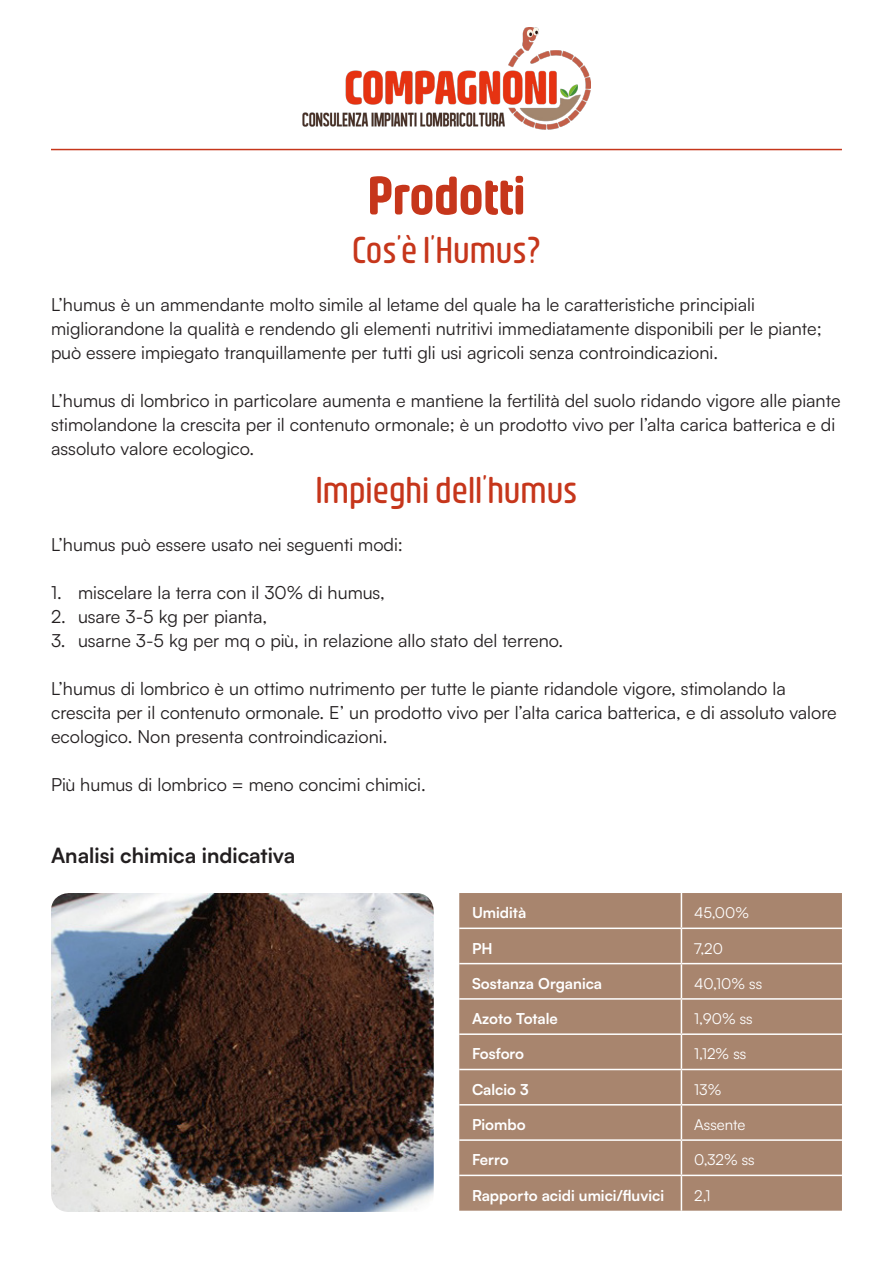
<style>
.page{position:relative;width:893px;height:1263px;background:#fff}
.page>*{position:absolute;margin:0;border:0;box-sizing:border-box;transform-origin:0 0}
.t1{font:600 54px "Bevellier";color:#c6361b}
.t2{font:37.5px "Bevellier";color:#c6361b}
.t3{font:700 21px "Satoshi";color:#231f20}
.t4{font:18px/24px "Satoshi";color:#231f20}
.t5{font:700 15px "Satoshi";color:#fff}
.t6{font:15px "Satoshi";color:#fff}
</style>
<div class="page">
<img style="left:51px;top:893px;width:383px;height:319px">
<img style="left:303px;top:28px;width:287px;height:101px">
<hr style="left:51px;top:149px;width:791px;height:1px;background:#c6361b">
<div style="left:459px;top:893px;width:383px;height:318px;background:#a8856e"></div>
<hr style="left:681px;top:893px;width:1px;height:34px;background:#fff">
<hr style="left:459px;top:927px;width:222px;height:2px;background:#fff">
<hr style="left:681px;top:927px;width:161px;height:2px;background:#fff">
<hr style="left:681px;top:929px;width:1px;height:34px;background:#fff">
<hr style="left:459px;top:963px;width:222px;height:1px;background:#fff">
<hr style="left:681px;top:963px;width:161px;height:1px;background:#fff">
<hr style="left:681px;top:964px;width:1px;height:34px;background:#fff">
<hr style="left:459px;top:998px;width:222px;height:2px;background:#fff">
<hr style="left:681px;top:998px;width:161px;height:2px;background:#fff">
<hr style="left:681px;top:1000px;width:1px;height:33px;background:#fff">
<hr style="left:459px;top:1033px;width:222px;height:2px;background:#fff">
<hr style="left:681px;top:1033px;width:161px;height:2px;background:#fff">
<hr style="left:681px;top:1035px;width:1px;height:34px;background:#fff">
<hr style="left:459px;top:1069px;width:222px;height:1px;background:#fff">
<hr style="left:681px;top:1069px;width:161px;height:1px;background:#fff">
<hr style="left:681px;top:1070px;width:1px;height:34px;background:#fff">
<hr style="left:459px;top:1104px;width:222px;height:1px;background:#fff">
<hr style="left:681px;top:1104px;width:161px;height:1px;background:#fff">
<hr style="left:681px;top:1105px;width:1px;height:34px;background:#fff">
<hr style="left:459px;top:1139px;width:222px;height:2px;background:#fff">
<hr style="left:681px;top:1139px;width:161px;height:2px;background:#fff">
<hr style="left:681px;top:1141px;width:1px;height:33px;background:#fff">
<hr style="left:459px;top:1174px;width:222px;height:2px;background:#fff">
<hr style="left:681px;top:1174px;width:161px;height:2px;background:#fff">
<hr style="left:681px;top:1176px;width:1px;height:35px;background:#fff">
<p class="t1" style="left:368px;top:164px;width:159px">Prodotti</p>
<p class="t2" style="left:352px;top:228px;width:190px">Cos’è l’Humus?</p>
<p class="t4" style="left:51px;top:291px;width:772px">L’humus è un ammendante molto simile al letame del quale ha le caratteristiche principiali migliorandone la qualità e rendendo gli elementi nutritivi immediatamente disponibili per le piante; può essere impiegato tranquillamente per tutti gli usi agricoli senza controindicazioni.</p>
<p class="t4" style="left:51px;top:387px;width:791px">L’humus di lombrico in particolare aumenta e mantiene la fertilità del suolo ridando vigore alle piante stimolandone la crescita per il contenuto ormonale; è un prodotto vivo per l’alta carica batterica e di assoluto valore ecologico.</p>
<p class="t2" style="left:315px;top:468px;width:264px">Impieghi dell’humus</p>
<p class="t4" style="left:51px;top:531px;width:353px">L’humus può essere usato nei seguenti modi:</p>
<p class="t4" style="left:51px;top:579px;width:335px">1. miscelare la terra con il 30% di humus,</p>
<p class="t4" style="left:51px;top:603px;width:218px">2. usare 3-5 kg per pianta,</p>
<p class="t4" style="left:51px;top:627px;width:514px">3. usarne 3-5 kg per mq o più, in relazione allo stato del terreno.</p>
<p class="t4" style="left:51px;top:675px;width:787px">L’humus di lombrico è un ottimo nutrimento per tutte le piante ridandole vigore, stimolando la crescita per il contenuto ormonale. E’ un prodotto vivo per l’alta carica batterica, e di assoluto valore ecologico. Non presenta controindicazioni.</p>
<p class="t4" style="left:51px;top:771px;width:376px">Più humus di lombrico = meno concimi chimici.</p>
<p class="t3" style="left:51px;top:840px;width:246px">Analisi chimica indicativa</p>
<p class="t5" style="left:472px;top:901px;width:56px">Umidità</p>
<p class="t6" style="left:694px;top:902px;width:56px">45,00%</p>
<p class="t5" style="left:472px;top:937px;width:22px">PH</p>
<p class="t6" style="left:694px;top:938px;width:30px">7,20</p>
<p class="t5" style="left:472px;top:972px;width:132px">Sostanza Organica</p>
<p class="t6" style="left:694px;top:973px;width:69px">40,10% ss</p>
<p class="t5" style="left:472px;top:1008px;width:87px">Azoto Totale</p>
<p class="t6" style="left:694px;top:1009px;width:60px">1,90% ss</p>
<p class="t5" style="left:472px;top:1043px;width:54px">Fosforo</p>
<p class="t6" style="left:694px;top:1044px;width:54px">1,12% ss</p>
<p class="t5" style="left:472px;top:1078px;width:58px">Calcio 3</p>
<p class="t6" style="left:694px;top:1079px;width:29px">13%</p>
<p class="t5" style="left:472px;top:1114px;width:55px">Piombo</p>
<p class="t6" style="left:694px;top:1114px;width:53px">Assente</p>
<p class="t5" style="left:472px;top:1149px;width:38px">Ferro</p>
<p class="t6" style="left:694px;top:1150px;width:62px">0,32% ss</p>
<p class="t5" style="left:472px;top:1184px;width:194px">Rapporto acidi umici/fluvici</p>
<p class="t6" style="left:694px;top:1185px;width:18px">2,1</p>
</div>
